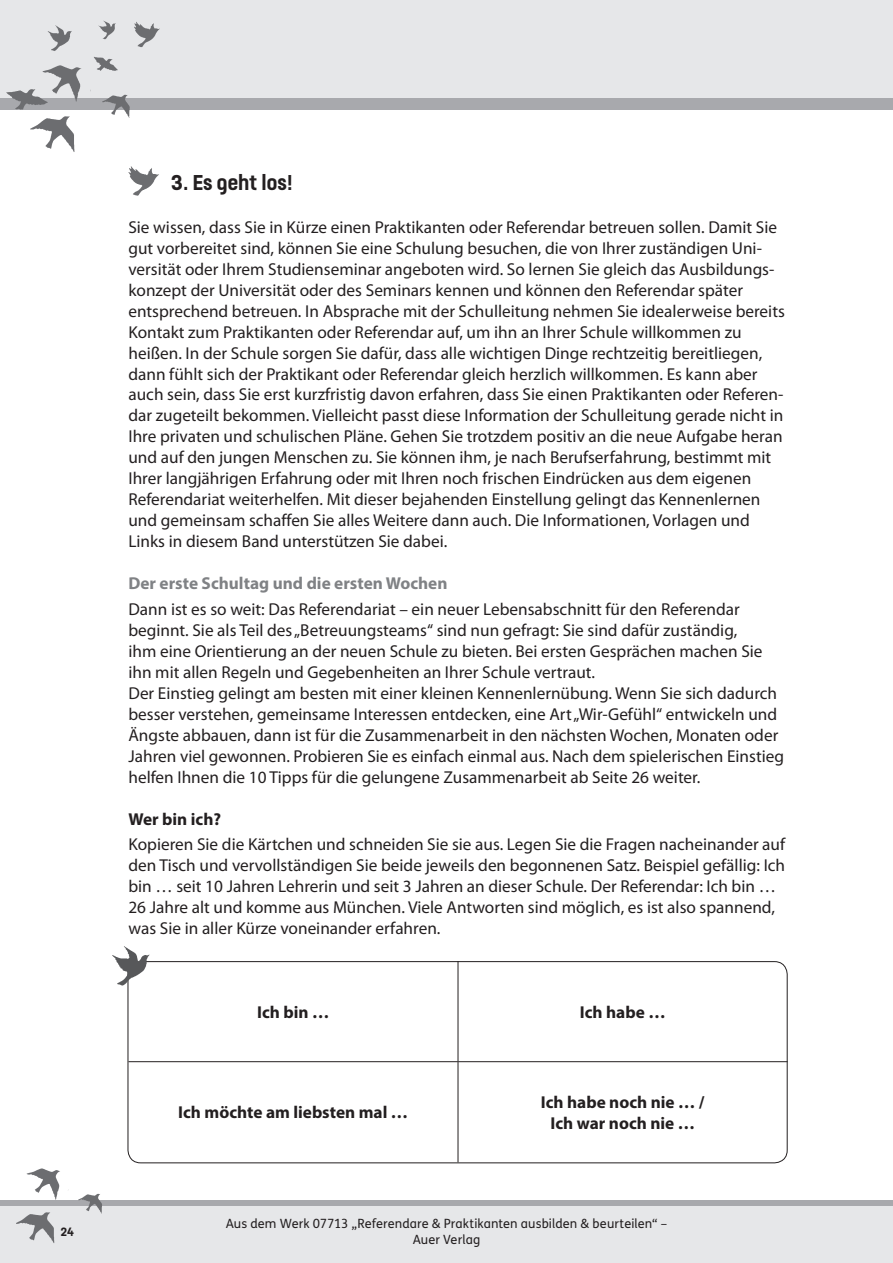
<style>
.page{position:relative;width:893px;height:1263px;background:#fff}
.page>*{position:absolute;margin:0;border:0;box-sizing:border-box;transform-origin:0 0}
.t1{font:700 24px "FS Dillon";color:#231f20}
.t2{font:17.25px/21px "Myriad Pro";color:#231f20}
.t3{font:700 17.25px/21px "Myriad Pro";color:#231f20;text-align:center}
.t4{font:700 17.25px "Myriad Pro";color:#808285}
.t5{font:700 13.5px "FS Dillon";color:#231f20}
.t6{font:12.75px/16.5px "FS Klett";letter-spacing:.005em;color:#231f20;text-align:center}
</style>
<div class="page">
<div style="left:0;top:1205px;width:893px;height:58px;background:#e6e7e9"></div>
<div style="left:0;top:1200px;width:893px;height:6px;background:#a8a9ad"></div>
<div style="left:0;top:0;width:893px;height:109px;background:#e6e7e9"></div>
<div style="left:0;top:98px;width:893px;height:11px;background:#a8a9ad"></div>
<img style="left:1px;top:20px;width:162px;height:132px">
<img style="left:16px;top:1168px;width:86px;height:75px">
<img style="left:128px;top:166px;width:31px;height:30px">
<hr style="left:458px;top:961px;width:1px;height:100px;background:#231f20">
<hr style="left:128px;top:1061px;width:330px;height:1px;background:#231f20">
<hr style="left:458px;top:1061px;width:330px;height:1px;background:#231f20">
<hr style="left:458px;top:1062px;width:1px;height:100px;background:#231f20">
<div style="left:128px;top:961px;width:660px;height:202px;border:1px solid #231f20;border-radius:13px"></div>
<img style="left:112px;top:946px;width:50px;height:41px">
<p class="t5" style="left:60px;top:1221px;width:15px">24</p>
<h1 class="t1" style="left:171px;top:165px;width:123px">3. Es geht los!</h1>
<p class="t2" style="left:128px;top:216px;width:658px">Sie wissen, dass Sie in Kürze einen Praktikanten oder Referendar betreuen sollen. Damit Sie gut vorbereitet sind, können Sie eine Schulung besuchen, die von Ihrer zuständigen Uni&shy;versität oder Ihrem Studienseminar angeboten wird. So lernen Sie gleich das Ausbildungs&shy;konzept der Universität oder des Seminars kennen und können den Referendar später entsprechend betreuen. In Absprache mit der Schulleitung nehmen Sie idealerweise bereits Kontakt zum Praktikanten oder Referendar auf, um ihn an Ihrer Schule willkommen zu heißen. In der Schule sorgen Sie dafür, dass alle wichtigen Dinge rechtzeitig bereitliegen, dann fühlt sich der Praktikant oder Referendar gleich herzlich willkommen. Es kann aber auch sein, dass Sie erst kurzfristig davon erfahren, dass Sie einen Praktikanten oder Referen&shy;dar zugeteilt bekommen. Vielleicht passt diese Information der Schulleitung gerade nicht in Ihre privaten und schulischen Pläne. Gehen Sie trotzdem positiv an die neue Aufgabe heran und auf den jungen Menschen zu. Sie können ihm, je nach Berufserfahrung, bestimmt mit Ihrer langjährigen Erfahrung oder mit Ihren noch frischen Eindrücken aus dem eigenen Referendariat weiterhelfen. Mit dieser bejahenden Einstellung gelingt das Kennenlernen und gemeinsam schaffen Sie alles Weitere dann auch. Die Informationen, Vorlagen und Links in diesem Band unterstützen Sie dabei.</p>
<p class="t4" style="left:128px;top:572px;width:320px">Der erste Schultag und die ersten Wochen</p>
<p class="t2" style="left:128px;top:598px;width:657px">Dann ist es so weit: Das Referendariat – ein neuer Lebensabschnitt für den Referendar beginnt. Sie als Teil des „Betreuungsteams“ sind nun gefragt: Sie sind dafür zuständig,<br>ihm eine Orientierung an der neuen Schule zu bieten. Bei ersten Gesprächen machen Sie ihn mit allen Regeln und Gegebenheiten an Ihrer Schule vertraut.<br>Der Einstieg gelingt am besten mit einer kleinen Kennenlernübung. Wenn Sie sich dadurch besser verstehen, gemeinsame Interessen entdecken, eine Art „Wir-Gefühl“ entwickeln und Ängste abbauen, dann ist für die Zusammenarbeit in den nächsten Wochen, Monaten oder Jahren viel gewonnen. Probieren Sie es einfach einmal aus. Nach dem spielerischen Einstieg helfen Ihnen die 10 Tipps für die gelungene Zusammenarbeit ab Seite 26 weiter.</p>
<p class="t3" style="left:128px;top:808px;width:94px">Wer bin ich?</p>
<p class="t2" style="left:128px;top:833px;width:658px">Kopieren Sie die Kärtchen und schneiden Sie sie aus. Legen Sie die Fragen nacheinander auf den Tisch und vervollständigen Sie beide jeweils den begonnenen Satz. Beispiel gefällig: Ich bin … seit 10 Jahren Lehrerin und seit 3 Jahren an dieser Schule. Der Referendar: Ich bin … 26 Jahre alt und komme aus München. Viele Antworten sind möglich, es ist also spannend, was Sie in aller Kürze voneinander erfahren.</p>
<p class="t3" style="left:257px;top:1001px;width:74px">Ich bin …</p>
<p class="t3" style="left:580px;top:1001px;width:87px">Ich habe …</p>
<p class="t3" style="left:178px;top:1101px;width:231px">Ich möchte am liebsten mal …</p>
<p class="t3" style="left:541px;top:1091px;width:165px">Ich habe noch nie … /<br>Ich war noch nie …</p>
<p class="t6" style="left:226px;top:1215px;width:443px">Aus dem Werk 07713 „Referendare &amp; Praktikanten ausbilden &amp; beurteilen“ –<br>Auer Verlag</p>
</div>
